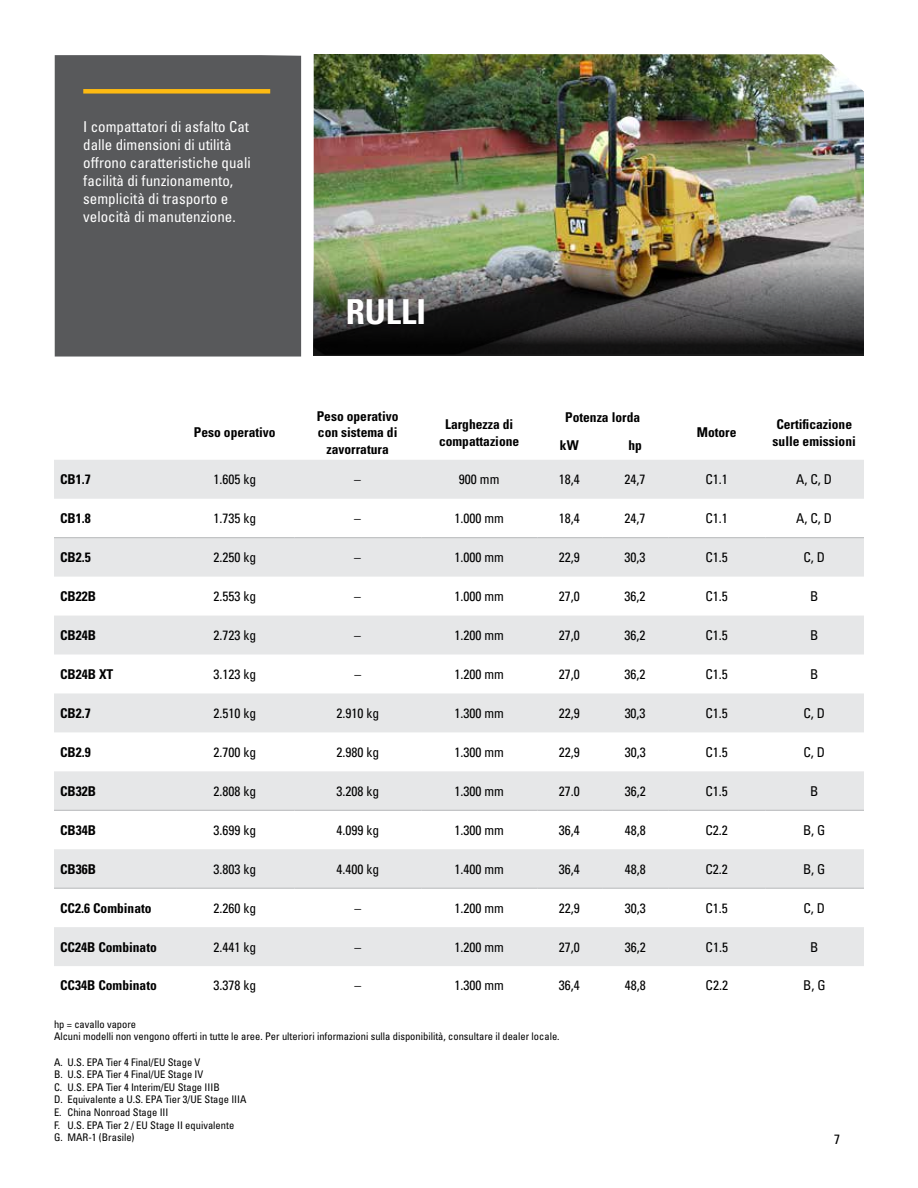
<style>
.page{position:relative;width:918px;height:1188px;background:#fff}
.page>*{position:absolute;margin:0;border:0;box-sizing:border-box;transform-origin:0 0}
.t1{font:700 condensed 34.5px "Univers LT";color:#fff}
.t2{font:condensed 15px/18px "Univers LT Std";color:#fff}
.t3{font:condensed 13.5px "Univers LT Std";color:#000}
.t4{font:700 condensed 13.5px/16.5px "Univers LT Std";color:#000;text-align:center}
.t5{font:condensed 10.5px/12.6px "Univers LT Std";color:#000}
</style>
<div class="page">
<img style="left:314px;top:54px;width:550px;height:66px">
<svg style="left:54px;top:460px;width:810px;height:506px;fill:#e6e7e8"></svg>
<hr style="left:54px;top:537px;width:122px;height:1px;background:#bcbec0">
<hr style="left:176px;top:537px;width:118px;height:1px;background:#bcbec0">
<hr style="left:294px;top:537px;width:128px;height:1px;background:#bcbec0">
<hr style="left:422px;top:537px;width:115px;height:1px;background:#bcbec0">
<hr style="left:537px;top:537px;width:65px;height:1px;background:#bcbec0">
<hr style="left:602px;top:537px;width:67px;height:1px;background:#bcbec0">
<hr style="left:669px;top:537px;width:96px;height:1px;background:#bcbec0">
<hr style="left:765px;top:537px;width:99px;height:1px;background:#bcbec0">
<hr style="left:54px;top:810px;width:122px;height:1px;background:#bcbec0">
<hr style="left:176px;top:810px;width:118px;height:1px;background:#bcbec0">
<hr style="left:294px;top:810px;width:128px;height:1px;background:#bcbec0">
<hr style="left:422px;top:810px;width:115px;height:1px;background:#bcbec0">
<hr style="left:537px;top:810px;width:65px;height:1px;background:#bcbec0">
<hr style="left:602px;top:810px;width:67px;height:1px;background:#bcbec0">
<hr style="left:669px;top:810px;width:96px;height:1px;background:#bcbec0">
<hr style="left:765px;top:810px;width:99px;height:1px;background:#bcbec0">
<hr style="left:54px;top:888px;width:122px;height:1px;background:#bcbec0">
<hr style="left:176px;top:888px;width:118px;height:1px;background:#bcbec0">
<hr style="left:294px;top:888px;width:128px;height:1px;background:#bcbec0">
<hr style="left:422px;top:888px;width:115px;height:1px;background:#bcbec0">
<hr style="left:537px;top:888px;width:65px;height:1px;background:#bcbec0">
<hr style="left:602px;top:888px;width:67px;height:1px;background:#bcbec0">
<hr style="left:669px;top:888px;width:96px;height:1px;background:#bcbec0">
<hr style="left:765px;top:888px;width:99px;height:1px;background:#bcbec0">
<img style="left:313px;top:120px;width:551px;height:235px">
<div style="left:55px;top:55px;width:246px;height:302px;background:#58595b"></div>
<div style="left:83px;top:89px;width:187px;height:5px;background:#fdba12"></div>
<p class="t2" style="left:83px;top:118px;width:169px">I compattatori di asfalto Cat dalle dimensioni di utilità offrono caratteristiche quali facilità di funzionamento, semplicità di trasporto e velocità di manutenzione.</p>
<p class="t4" style="left:194px;top:424px;width:83px">Peso operativo</p>
<h1 class="t1" style="left:346px;top:291px;width:82px">RULLI</h1>
<p class="t4" style="left:317px;top:408px;width:83px">Peso operativo con sistema di zavorratura</p>
<p class="t4" style="left:439px;top:416px;width:82px">Larghezza di compattazione</p>
<p class="t4" style="left:565px;top:409px;width:77px">Potenza lorda</p>
<p class="t4" style="left:560px;top:437px;width:20px">kW</p>
<p class="t4" style="left:628px;top:437px;width:15px">hp</p>
<p class="t4" style="left:697px;top:424px;width:41px">Motore</p>
<p class="t4" style="left:773px;top:416px;width:85px;text-align:left">Certificazione sulle emissioni</p>
<p class="t4" style="left:60px;top:471px;width:32px">CB1.7</p>
<p class="t3" style="left:213px;top:471px;width:44px">1.605 kg</p>
<p class="t3" style="left:354px;top:471px;width:8px">–</p>
<p class="t3" style="left:459px;top:471px;width:42px">900 mm</p>
<p class="t3" style="left:559px;top:471px;width:22px">18,4</p>
<p class="t3" style="left:625px;top:471px;width:22px">24,7</p>
<p class="t3" style="left:705px;top:471px;width:24px">C1.1</p>
<p class="t3" style="left:796px;top:471px;width:37px">A, C, D</p>
<p class="t4" style="left:60px;top:510px;width:32px">CB1.8</p>
<p class="t3" style="left:213px;top:510px;width:44px">1.735 kg</p>
<p class="t3" style="left:354px;top:510px;width:8px">–</p>
<p class="t3" style="left:454px;top:510px;width:51px">1.000 mm</p>
<p class="t3" style="left:559px;top:510px;width:22px">18,4</p>
<p class="t3" style="left:625px;top:510px;width:22px">24,7</p>
<p class="t3" style="left:705px;top:510px;width:24px">C1.1</p>
<p class="t3" style="left:796px;top:510px;width:37px">A, C, D</p>
<p class="t4" style="left:60px;top:549px;width:32px">CB2.5</p>
<p class="t3" style="left:213px;top:549px;width:44px">2.250 kg</p>
<p class="t3" style="left:354px;top:549px;width:8px">–</p>
<p class="t3" style="left:454px;top:549px;width:51px">1.000 mm</p>
<p class="t3" style="left:559px;top:549px;width:22px">22,9</p>
<p class="t3" style="left:625px;top:549px;width:22px">30,3</p>
<p class="t3" style="left:705px;top:549px;width:24px">C1.5</p>
<p class="t3" style="left:803px;top:549px;width:23px">C, D</p>
<p class="t4" style="left:60px;top:588px;width:37px">CB22B</p>
<p class="t3" style="left:213px;top:588px;width:44px">2.553 kg</p>
<p class="t3" style="left:354px;top:588px;width:8px">–</p>
<p class="t3" style="left:454px;top:588px;width:51px">1.000 mm</p>
<p class="t3" style="left:559px;top:588px;width:22px">27,0</p>
<p class="t3" style="left:625px;top:588px;width:22px">36,2</p>
<p class="t3" style="left:705px;top:588px;width:24px">C1.5</p>
<p class="t3" style="left:810px;top:588px;width:10px">B</p>
<p class="t4" style="left:60px;top:627px;width:37px">CB24B</p>
<p class="t3" style="left:213px;top:627px;width:44px">2.723 kg</p>
<p class="t3" style="left:354px;top:627px;width:8px">–</p>
<p class="t3" style="left:454px;top:627px;width:51px">1.200 mm</p>
<p class="t3" style="left:559px;top:627px;width:22px">27,0</p>
<p class="t3" style="left:625px;top:627px;width:22px">36,2</p>
<p class="t3" style="left:705px;top:627px;width:24px">C1.5</p>
<p class="t3" style="left:810px;top:627px;width:10px">B</p>
<p class="t4" style="left:60px;top:666px;width:55px">CB24B XT</p>
<p class="t3" style="left:214px;top:666px;width:44px">3.123 kg</p>
<p class="t3" style="left:354px;top:666px;width:8px">–</p>
<p class="t3" style="left:454px;top:666px;width:51px">1.200 mm</p>
<p class="t3" style="left:559px;top:666px;width:22px">27,0</p>
<p class="t3" style="left:625px;top:666px;width:22px">36,2</p>
<p class="t3" style="left:705px;top:666px;width:24px">C1.5</p>
<p class="t3" style="left:810px;top:666px;width:10px">B</p>
<p class="t4" style="left:60px;top:705px;width:32px">CB2.7</p>
<p class="t3" style="left:214px;top:704px;width:44px">2.510 kg</p>
<p class="t3" style="left:336px;top:704px;width:44px">2.910 kg</p>
<p class="t3" style="left:455px;top:704px;width:51px">1.300 mm</p>
<p class="t3" style="left:559px;top:704px;width:22px">22,9</p>
<p class="t3" style="left:625px;top:704px;width:22px">30,3</p>
<p class="t3" style="left:705px;top:704px;width:24px">C1.5</p>
<p class="t3" style="left:803px;top:704px;width:23px">C, D</p>
<p class="t4" style="left:60px;top:744px;width:32px">CB2.9</p>
<p class="t3" style="left:214px;top:743px;width:44px">2.700 kg</p>
<p class="t3" style="left:336px;top:743px;width:44px">2.980 kg</p>
<p class="t3" style="left:455px;top:743px;width:51px">1.300 mm</p>
<p class="t3" style="left:559px;top:743px;width:22px">22,9</p>
<p class="t3" style="left:625px;top:743px;width:22px">30,3</p>
<p class="t3" style="left:705px;top:743px;width:24px">C1.5</p>
<p class="t3" style="left:803px;top:743px;width:23px">C, D</p>
<p class="t4" style="left:60px;top:783px;width:37px">CB32B</p>
<p class="t3" style="left:214px;top:782px;width:44px">2.808 kg</p>
<p class="t3" style="left:336px;top:782px;width:44px">3.208 kg</p>
<p class="t3" style="left:455px;top:782px;width:51px">1.300 mm</p>
<p class="t3" style="left:559px;top:782px;width:22px">27.0</p>
<p class="t3" style="left:625px;top:782px;width:22px">36,2</p>
<p class="t3" style="left:705px;top:782px;width:24px">C1.5</p>
<p class="t3" style="left:810px;top:782px;width:10px">B</p>
<p class="t4" style="left:60px;top:822px;width:37px">CB34B</p>
<p class="t3" style="left:214px;top:821px;width:44px">3.699 kg</p>
<p class="t3" style="left:336px;top:821px;width:44px">4.099 kg</p>
<p class="t3" style="left:455px;top:821px;width:51px">1.300 mm</p>
<p class="t3" style="left:559px;top:821px;width:22px">36,4</p>
<p class="t3" style="left:625px;top:821px;width:22px">48,8</p>
<p class="t3" style="left:705px;top:821px;width:24px">C2.2</p>
<p class="t3" style="left:803px;top:821px;width:24px">B, G</p>
<p class="t4" style="left:60px;top:861px;width:37px">CB36B</p>
<p class="t3" style="left:214px;top:860px;width:44px">3.803 kg</p>
<p class="t3" style="left:336px;top:860px;width:44px">4.400 kg</p>
<p class="t3" style="left:455px;top:860px;width:51px">1.400 mm</p>
<p class="t3" style="left:559px;top:860px;width:22px">36,4</p>
<p class="t3" style="left:625px;top:860px;width:22px">48,8</p>
<p class="t3" style="left:705px;top:860px;width:24px">C2.2</p>
<p class="t3" style="left:803px;top:860px;width:24px">B, G</p>
<p class="t4" style="left:60px;top:899px;width:93px">CC2.6 Combinato</p>
<p class="t3" style="left:214px;top:899px;width:44px">2.260 kg</p>
<p class="t3" style="left:354px;top:899px;width:8px">–</p>
<p class="t3" style="left:455px;top:899px;width:51px">1.200 mm</p>
<p class="t3" style="left:559px;top:899px;width:22px">22,9</p>
<p class="t3" style="left:625px;top:899px;width:22px">30,3</p>
<p class="t3" style="left:705px;top:899px;width:24px">C1.5</p>
<p class="t3" style="left:803px;top:899px;width:23px">C, D</p>
<p class="t4" style="left:60px;top:938px;width:98px">CC24B Combinato</p>
<p class="t3" style="left:214px;top:938px;width:44px">2.441 kg</p>
<p class="t3" style="left:354px;top:938px;width:8px">–</p>
<p class="t3" style="left:455px;top:938px;width:51px">1.200 mm</p>
<p class="t3" style="left:559px;top:938px;width:22px">27,0</p>
<p class="t3" style="left:625px;top:938px;width:22px">36,2</p>
<p class="t3" style="left:706px;top:938px;width:24px">C1.5</p>
<p class="t3" style="left:810px;top:938px;width:10px">B</p>
<p class="t4" style="left:60px;top:977px;width:98px">CC34B Combinato</p>
<p class="t3" style="left:214px;top:977px;width:44px">3.378 kg</p>
<p class="t3" style="left:354px;top:977px;width:8px">–</p>
<p class="t3" style="left:455px;top:977px;width:51px">1.300 mm</p>
<p class="t3" style="left:559px;top:977px;width:22px">36,4</p>
<p class="t3" style="left:625px;top:977px;width:22px">48,8</p>
<p class="t3" style="left:706px;top:977px;width:24px">C2.2</p>
<p class="t3" style="left:803px;top:977px;width:24px">B, G</p>
<p class="t5" style="left:54px;top:1018px;width:507px">hp = cavallo vapore<br>Alcuni modelli non vengono offerti in tutte le aree. Per ulteriori informazioni sulla disponibilità, consultare il dealer locale.</p>
<p class="t5" style="left:54px;top:1055px;width:194px">A. U.S. EPA Tier 4 Final/EU Stage V<br>B. U.S. EPA Tier 4 Final/UE Stage IV<br>C. U.S. EPA Tier 4 Interim/EU Stage IIIB<br>D. Equivalente a U.S. EPA Tier 3/UE Stage IIIA E. China Nonroad Stage III<br>F. U.S. EPA Tier 2 / EU Stage II equivalente<br>G. MAR-1 (Brasile)</p>
<p class="t3" style="left:834px;top:1131px;width:7px">7</p>
</div>
